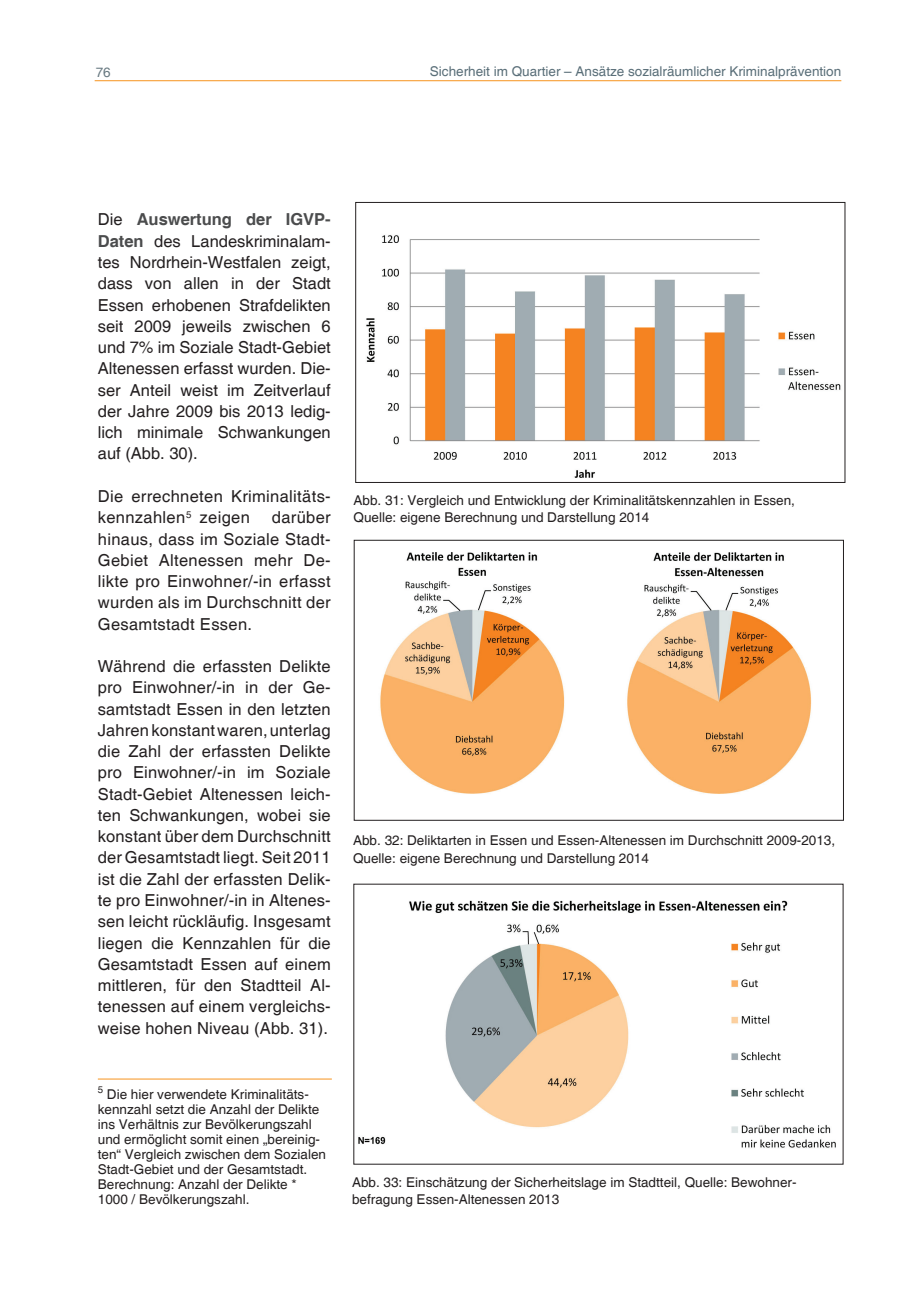
<style>
.page{position:relative;width:919px;height:1289px;background:#fff}
.page>*{position:absolute;margin:0;border:0;box-sizing:border-box;transform-origin:0 0}
.t1{font:16.5px/21.3px "Helvetica";letter-spacing:.01em;color:#231f20;text-align:justify}
.t2{font:13.5px/15px "Helvetica";color:#231f20}
.t3{font:13.5px "Helvetica";color:#596e78}
.t4{font:13.5px "Helvetica";color:#697a82}
.s1{font-weight:700;color:#4b4c4d}
</style>
<div class="page">
<hr style="left:95px;top:80px;width:746px;height:1px;background:#f7931d">
<hr style="left:98px;top:1078px;width:234px;height:1px;background:#f7931d">
<img style="left:366px;top:235px;width:475px;height:243px">
<div style="left:355px;top:202px;width:490px;height:281px;border:1px solid #231f20"></div>
<img style="left:380px;top:552px;width:432px;height:242px">
<div style="left:354px;top:540px;width:489px;height:280px;border:1px solid #231f20"></div>
<img style="left:358px;top:900px;width:478px;height:248px">
<p class="t4" style="left:96px;top:64px;width:17px">76</p>
<p class="t3" style="left:430px;top:64px;width:413px">Sicherheit im Quartier – Ansätze sozialräumlicher Kriminalprävention</p>
<p class="t1" style="left:98px;top:210px;width:234px">Die <span class="s1">Auswertung der IGVP-Daten</span> des Landeskriminalam&shy;tes Nordrhein-Westfalen zeigt, dass von allen in der Stadt Essen erhobenen Strafdelikten seit 2009 jeweils zwischen 6 und 7% im Soziale Stadt-Gebiet Altenessen erfasst wurden. Die&shy;ser Anteil weist im Zeitverlauf der Jahre 2009 bis 2013 ledig&shy;lich minimale Schwankungen auf (Abb. 30).</p>
<p class="t1" style="left:98px;top:486px;width:234px">Die errechneten Kriminalitäts&shy;kennzahlen<sup>5</sup><sup>1</sup> zeigen</p>
<p class="t1" style="left:98px;top:507px;width:234px;text-indent:174px">darüber hinaus, dass im Soziale Stadt-Gebiet Altenessen mehr De&shy;likte pro Einwohner/-in erfasst wurden als im Durchschnitt der Gesamtstadt Essen.</p>
<p class="t1" style="left:98px;top:656px;width:234px">Während die erfassten Delikte pro Einwohner/-in in der Ge&shy;samtstadt Essen in den letzten Jahren konstant waren, unterlag die Zahl der erfassten Delikte pro Einwohner/-in im Soziale Stadt-Gebiet Altenessen leich&shy;ten Schwankungen, wobei sie konstant über dem Durchschnitt der Gesamtstadt liegt. Seit 2011 ist die Zahl der erfassten Delik&shy;te pro Einwohner/-in in Altenes&shy;sen leicht rückläufig. Insgesamt liegen die Kennzahlen für die Gesamtstadt Essen auf einem mittleren, für den Stadtteil Al&shy;tenessen auf einem vergleichs&shy;weise hohen Niveau (Abb. 31).</p>
<p class="t2" style="left:98px;top:1087px;width:230px"><sup>5</sup> Die hier verwendete Kriminalitäts&shy;kennzahl setzt die Anzahl der Delikte ins Verhältnis zur Bevölkerungszahl und ermöglicht somit einen „bereinig&shy;ten“ Vergleich zwischen dem Sozialen Stadt-Gebiet und der Gesamtstadt.<br>Berechnung: Anzahl der Delikte * 1000 / Bevölkerungszahl.</p>
<p class="t2" style="left:353px;top:493px;width:443px;line-height:16.5px">Abb. 31: Vergleich und Entwicklung der Kriminalitätskennzahlen in Essen,<br>Quelle: eigene Berechnung und Darstellung 2014</p>
<p class="t2" style="left:353px;top:831px;width:483px;line-height:18px">Abb. 32: Deliktarten in Essen und Essen-Altenessen im Durchschnitt 2009-2013,<br>Quelle: eigene Berechnung und Darstellung 2014</p>
<p class="t2" style="left:352px;top:1174px;width:446px;line-height:16.5px">Abb. 33: Einschätzung der Sicherheitslage im Stadtteil, Quelle: Bewohner&shy;befragung Essen-Altenessen 2013</p>
</div>
